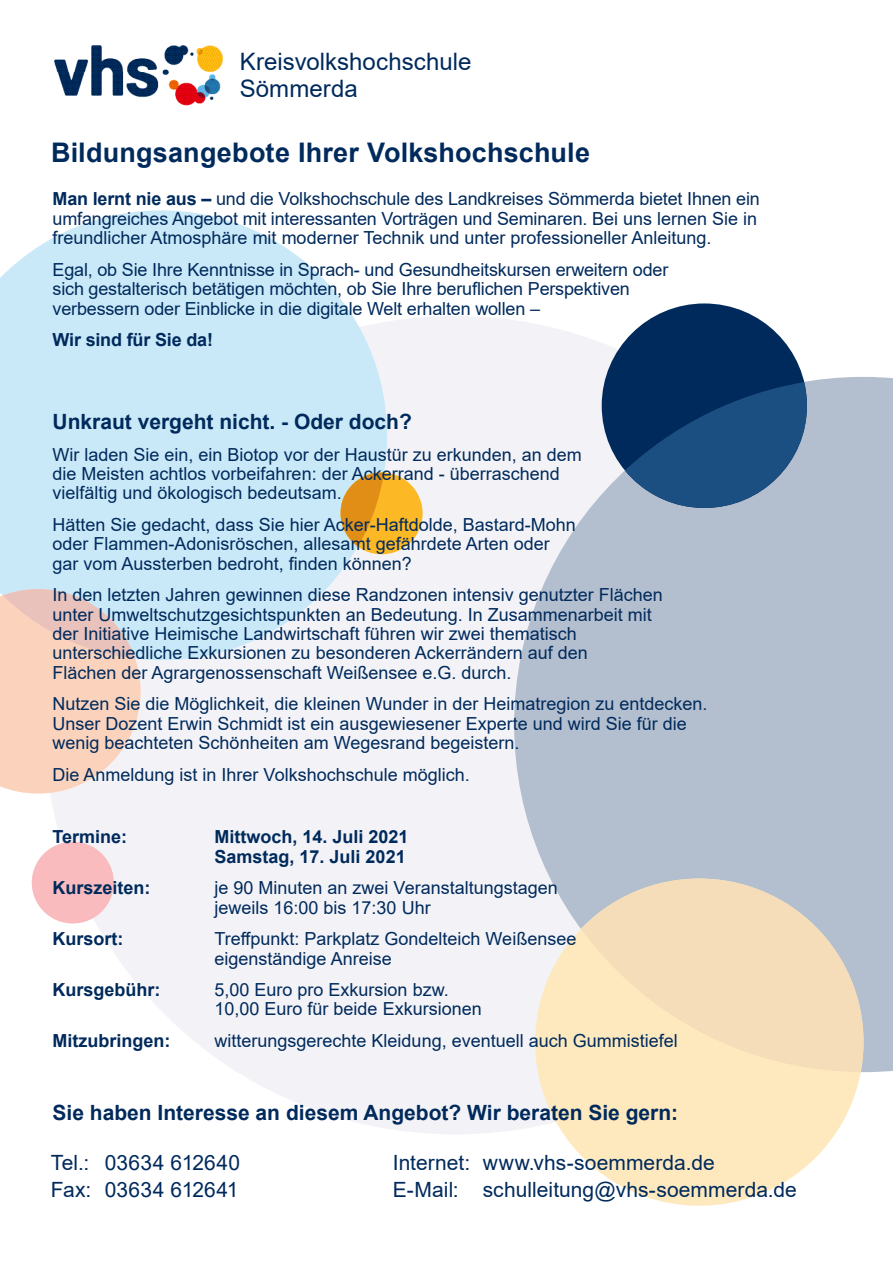
<style>
.page{position:relative;width:893px;height:1263px;background:#fff}
.page>*{position:absolute;margin:0;border:0;box-sizing:border-box;transform-origin:0 0}
.t1{font:700 27px "Arial";letter-spacing:.01em;color:#002a5c}
.t2{font:24px/27px "Arial";letter-spacing:.005em;color:#002a5c}
.t3{font:21px "Arial";letter-spacing:.005em;color:#002a5c}
.t4{font:700 21px "Arial";color:#002a5c}
.t5{font:18px/19.4px "Arial";color:#002a5c}
.t6{font:700 18px/19.4px "Arial";color:#002a5c}
.s1{font-weight:700}
</style>
<div class="page">
<div style="left:44px;top:316px;width:822px;height:818px;background:#f3f3f7;border-radius:50%"></div>
<svg style="left:0;top:210px;width:387px;height:450px;background:#d1ebf8"></svg>
<svg style="left:0;top:589px;width:141px;height:205px;background:#f3d5c5"></svg>
<div style="left:32px;top:842px;width:82px;height:81px;background:#f9bbbd;border-radius:50%"></div>
<svg style="left:514px;top:377px;width:379px;height:695px;background:#bcc6d4"></svg>
<div style="left:535px;top:878px;width:328px;height:328px;background:#fee9be;border-radius:50%"></div>
<svg style="left:581px;top:878px;width:282px;height:194px;fill:#f6ddb9"></svg>
<img style="left:54px;top:45px;width:169px;height:61px">
<div style="left:602px;top:303px;width:205px;height:205px;background:#002a5c;border-radius:50%"></div>
<svg style="left:625px;top:382px;width:182px;height:126px"></svg>
<svg style="left:336px;top:467px;width:87px;height:92px"></svg>
<h2 class="t2" style="left:240px;top:48px;width:233px">Kreisvolkshochschule<br>Sömmerda</h2>
<h1 class="t1" style="left:51px;top:133px;width:541px">Bildungsangebote Ihrer Volkshochschule</h1>
<p class="t5" style="left:53px;top:189px;width:709px"><span class="s1">Man lernt nie aus –</span> und die Volkshochschule des Landkreises Sömmerda bietet Ihnen ein umfangreiches Angebot mit interessanten Vorträgen und Seminaren. Bei uns lernen Sie in freundlicher Atmosphäre mit moderner Technik und unter professioneller Anleitung.</p>
<p class="t5" style="left:53px;top:260px;width:617px">Egal, ob Sie Ihre Kenntnisse in Sprach- und Gesundheitskursen erweitern oder sich gestalterisch betätigen möchten, ob Sie Ihre beruflichen Perspektiven verbessern oder Einblicke in die digitale Welt erhalten wollen –</p>
<p class="t6" style="left:53px;top:330px;width:162px">Wir sind für Sie da!</p>
<p class="t4" style="left:53px;top:407px;width:361px">Unkraut vergeht nicht. - Oder doch?</p>
<p class="t5" style="left:53px;top:444px;width:531px">Wir laden Sie ein, ein Biotop vor der Haustür zu erkunden, an dem die Meisten achtlos vorbeifahren: der Ackerrand - überraschend vielfältig und ökologisch bedeutsam.</p>
<p class="t5" style="left:53px;top:515px;width:525px">Hätten Sie gedacht, dass Sie hier Acker-Haftdolde, Bastard-Mohn oder Flammen-Adonisröschen, allesamt gefährdete Arten oder gar vom Aussterben bedroht, finden können?</p>
<p class="t5" style="left:53px;top:585px;width:612px">In den letzten Jahren gewinnen diese Randzonen intensiv genutzter Flächen unter Umweltschutzgesichtspunkten an Bedeutung. In Zusammenarbeit mit der Initiative Heimische Landwirtschaft führen wir zwei thematisch unterschiedliche Exkursionen zu besonderen Ackerrändern auf den<br>Flächen der Agrargenossenschaft Weißensee e.G. durch.</p>
<p class="t5" style="left:53px;top:694px;width:656px">Nutzen Sie die Möglichkeit, die kleinen Wunder in der Heimatregion zu entdecken.<br>Unser Dozent Erwin Schmidt ist ein ausgewiesener Experte und wird Sie für die wenig beachteten Schönheiten am Wegesrand begeistern.</p>
<p class="t5" style="left:53px;top:764px;width:419px">Die Anmeldung ist in Ihrer Volkshochschule möglich.</p>
<p class="t6" style="left:53px;top:828px;width:76px">Termine:</p>
<p class="t6" style="left:215px;top:828px;width:196px">Mittwoch, 14. Juli 2021<br>Samstag, 17. Juli 2021</p>
<p class="t6" style="left:53px;top:878px;width:100px">Kurszeiten:</p>
<p class="t5" style="left:215px;top:878px;width:345px">je 90 Minuten an zwei Veranstaltungstagen jeweils 16:00 bis 17:30 Uhr</p>
<p class="t6" style="left:53px;top:929px;width:72px">Kursort:</p>
<p class="t5" style="left:215px;top:929px;width:363px">Treffpunkt: Parkplatz Gondelteich Weißensee eigenständige Anreise</p>
<p class="t6" style="left:53px;top:980px;width:109px">Kursgebühr:</p>
<p class="t5" style="left:215px;top:980px;width:269px">5,00 Euro pro Exkursion bzw.<br>10,00 Euro für beide Exkursionen</p>
<p class="t6" style="left:53px;top:1031px;width:119px">Mitzubringen:</p>
<p class="t5" style="left:215px;top:1031px;width:465px">witterungsgerechte Kleidung, eventuell auch Gummistiefel</p>
<p class="t4" style="left:53px;top:1097px;width:627px">Sie haben Interesse an diesem Angebot? Wir beraten Sie gern:</p>
<p class="t3" style="left:51px;top:1148px;width:191px">Tel.: 03634 612640</p>
<p class="t3" style="left:393px;top:1148px;width:323px">Internet: www.vhs-soemmerda.de</p>
<p class="t3" style="left:51px;top:1175px;width:189px">Fax: 03634 612641</p>
<p class="t3" style="left:393px;top:1175px;width:406px">E-Mail: schulleitung@vhs-soemmerda.de</p>
</div>
